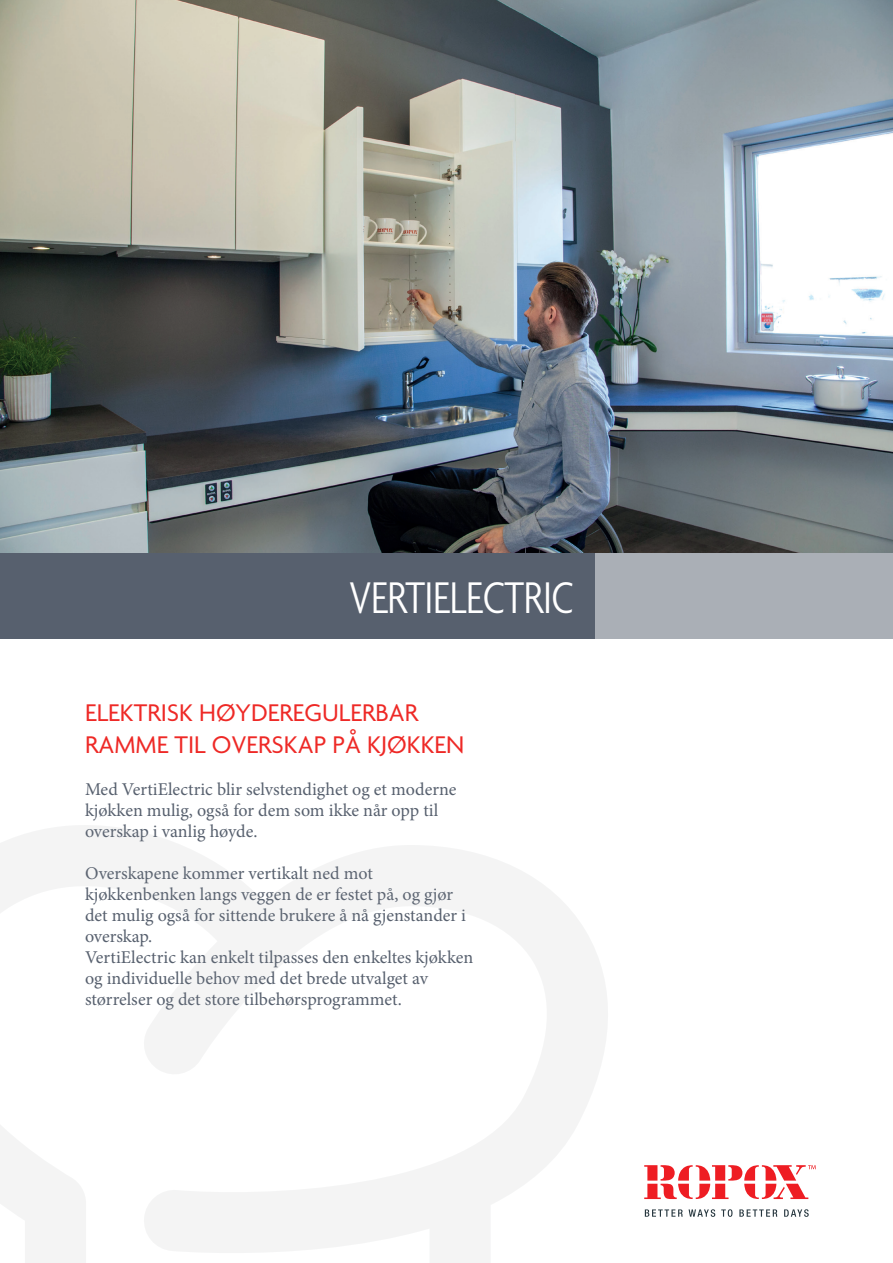
<style>
.page{position:relative;width:893px;height:1263px;background:#fff}
.page>*{position:absolute;margin:0;border:0;box-sizing:border-box;transform-origin:0 0}
.t1{font:300 condensed 48px "Agenda";letter-spacing:-.01em;color:#fff}
.t2{font:26.1px/31.3px "Agenda";color:#ee2926}
.t3{font:18px/21px "Minion Pro";color:#57606e}
</style>
<div class="page">
<img style="left:0;top:0;width:893px;height:554px">
<svg style="left:645px;top:1209px;width:38px;height:8px"></svg>
<svg style="left:689px;top:1209px;width:26px;height:8px"></svg>
<svg style="left:721px;top:1209px;width:11px;height:8px"></svg>
<svg style="left:739px;top:1209px;width:38px;height:8px"></svg>
<svg style="left:784px;top:1209px;width:25px;height:8px"></svg>
<svg style="left:644px;top:1165px;width:172px;height:34px"></svg>
<svg style="left:0;top:825px;width:608px;height:438px"></svg>
<div style="left:0;top:554px;width:893px;height:85px;background:#57606e"></div>
<div style="left:595px;top:554px;width:298px;height:85px;background:#aaafb6"></div>
<h1 class="t1" style="left:349px;top:571px;width:226px">VERTIELECTRIC</h1>
<h2 class="t2" style="left:85px;top:699px;width:381px">ELEKTRISK HØYDEREGULERBAR<br>RAMME TIL OVERSKAP PÅ KJØKKEN</h2>
<p class="t3" style="left:85px;top:778px;width:373px">Med VertiElectric blir selvstendighet og et moderne kjøkken mulig, også for dem som ikke når opp til overskap i vanlig høyde.</p>
<p class="t3" style="left:85px;top:862px;width:390px">Overskapene kommer vertikalt ned mot kjøkkenbenken langs veggen de er festet på, og gjør det mulig også for sittende brukere å nå gjenstander i overskap.<br>VertiElectric kan enkelt tilpasses den enkeltes kjøkken og individuelle behov med det brede utvalget av størrelser og det store tilbehørsprogrammet.</p>
</div>
